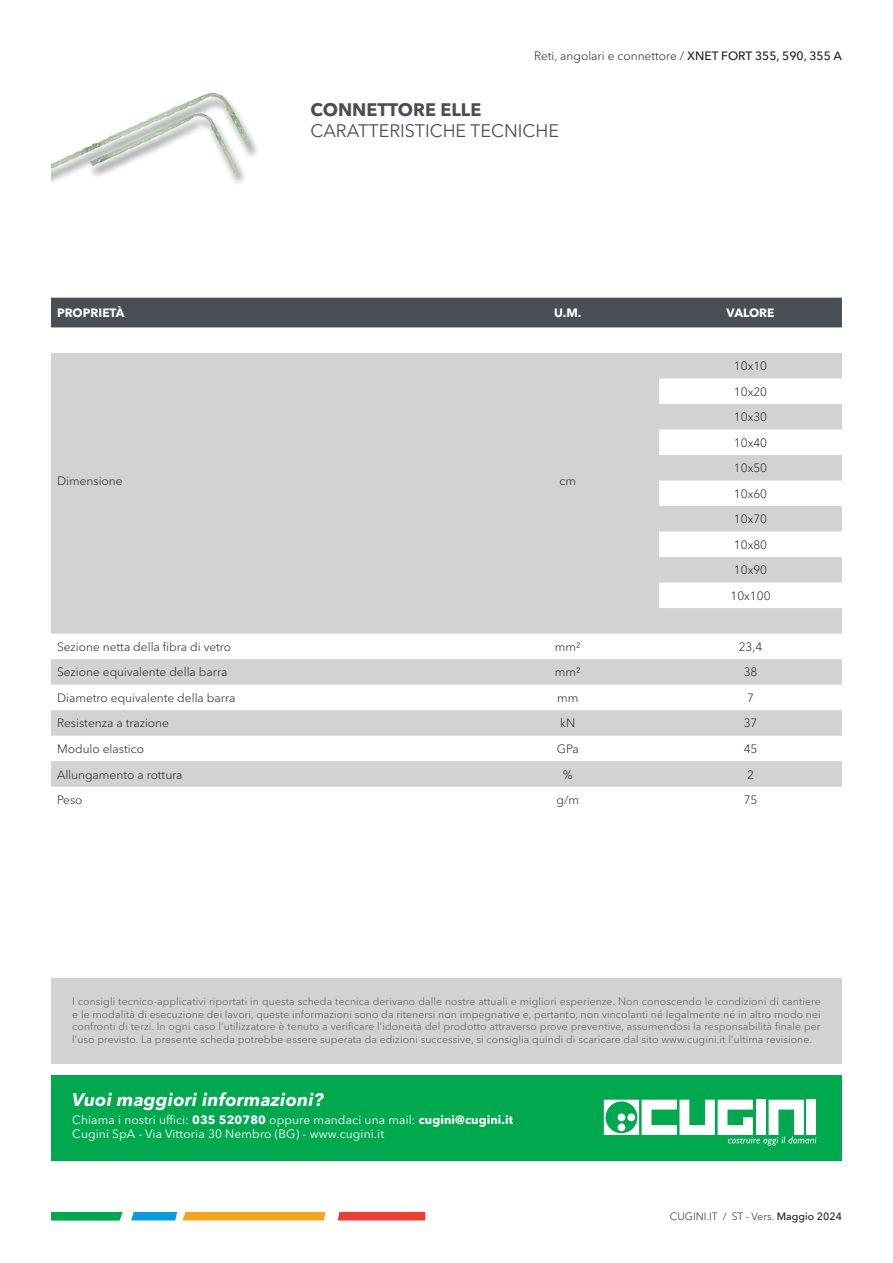
<style>
.page{position:relative;width:893px;height:1263px;background:#fff}
.page>*{position:absolute;margin:0;border:0;box-sizing:border-box;transform-origin:0 0}
.t1{font:italic 700 18px "Avenir Next World";letter-spacing:.01em;color:#fff}
.t2{font:18px "Avenir Next World";color:#494f54}
.t3{font:700 18px "Avenir Next World";color:#494f54}
.t4{font:300 12px/25.5px "Avenir Next World";color:#231f20}
.t5{font:12px/14.4px "Avenir Next World";letter-spacing:.01em;color:#fff}
.t6{font:700 12px "Avenir Next World";color:#fff}
.t7{font:300 10.5px/12.6px "Avenir Next World";letter-spacing:.01em;color:#57585a;text-align:justify}
.t8{font:300 10.5px "Avenir Next World";color:#231f20}
.s1{font-weight:500}
.s2{font-weight:700}
</style>
<div class="page">
<svg style="left:131px;top:1212px;width:195px;height:8px"></svg>
<svg style="left:51px;top:1212px;width:72px;height:8px"></svg>
<svg style="left:338px;top:1212px;width:87px;height:8px"></svg>
<div style="left:51px;top:298px;width:791px;height:29px;background:#494f54"></div>
<svg style="left:51px;top:353px;width:791px;height:434px;fill:#d1d2d4"></svg>
<div style="left:51px;top:978px;width:791px;height:85px;background:#d1d2d4"></div>
<div style="left:51px;top:1076px;width:791px;height:85px;background:#00a94d"></div>
<svg style="left:604px;top:1100px;width:212px;height:45px"></svg>
<img style="left:51px;top:92px;width:206px;height:92px">
<p class="t4" style="left:534px;top:43px;width:310px">Reti, angolari e connettore / <span class="s1">XNET FORT 355, 590, 355 A</span></p>
<h1 class="t3" style="left:310px;top:99px;width:172px">CONNETTORE ELLE</h1>
<h1 class="t2" style="left:310px;top:116px;width:250px">CARATTERISTICHE TECNICHE</h1>
<p class="t6" style="left:57px;top:306px;width:69px">PROPRIETÀ</p>
<p class="t6" style="left:554px;top:306px;width:29px">U.M.</p>
<p class="t6" style="left:726px;top:306px;width:49px">VALORE</p>
<p class="t4" style="left:57px;top:468px;width:67px">Dimensione</p>
<p class="t4" style="left:559px;top:468px;width:18px">cm</p>
<p class="t4" style="left:730px;top:353px;width:42px">10x10<br>10x20<br>10x30<br>10x40<br>10x50<br>10x60<br>10x70<br>10x80<br>10x90<br>10x100</p>
<p class="t4" style="left:57px;top:634px;width:176px">Sezione netta della fibra di vetro</p>
<p class="t4" style="left:555px;top:634px;width:27px">mm2</p>
<p class="t4" style="left:739px;top:634px;width:25px">23,4</p>
<p class="t4" style="left:57px;top:659px;width:172px">Sezione equivalente della barra</p>
<p class="t4" style="left:555px;top:659px;width:27px">mm2</p>
<p class="t4" style="left:744px;top:659px;width:15px">38</p>
<p class="t4" style="left:57px;top:685px;width:180px">Diametro equivalente della barra</p>
<p class="t4" style="left:557px;top:685px;width:23px">mm</p>
<p class="t4" style="left:747px;top:685px;width:8px">7</p>
<p class="t4" style="left:57px;top:711px;width:113px">Resistenza a trazione</p>
<p class="t4" style="left:560px;top:711px;width:17px">kN</p>
<p class="t4" style="left:744px;top:711px;width:15px">37</p>
<p class="t4" style="left:57px;top:736px;width:88px">Modulo elastico</p>
<p class="t4" style="left:557px;top:736px;width:23px">GPa</p>
<p class="t4" style="left:744px;top:736px;width:15px">45</p>
<p class="t4" style="left:57px;top:762px;width:127px">Allungamento a rottura</p>
<p class="t4" style="left:563px;top:762px;width:11px">%</p>
<p class="t4" style="left:747px;top:762px;width:8px">2</p>
<p class="t4" style="left:57px;top:787px;width:27px">Peso</p>
<p class="t4" style="left:556px;top:787px;width:24px">g/m</p>
<p class="t4" style="left:744px;top:787px;width:15px">75</p>
<p class="t7" style="left:72px;top:995px;width:750px">I consigli tecnico-applicativi riportati in questa scheda tecnica derivano dalle nostre attuali e migliori esperienze. Non conoscendo le condizioni di cantiere e le modalità di esecuzione dei lavori, queste informazioni sono da ritenersi non impegnative e, pertanto, non vincolanti né legalmente né in altro modo nei confronti di terzi. In ogni caso l’utilizzatore è tenuto a verificare l’idoneità del prodotto attraverso prove preventive, assumendosi la responsabilità finale per l’uso previsto. La presente scheda potrebbe essere superata da edizioni successive, si consiglia quindi di scaricare dal sito www.cugini.it l’ultima revisione.</p>
<h1 class="t1" style="left:72px;top:1085px;width:253px">Vuoi maggiori informazioni?</h1>
<p class="t5" style="left:72px;top:1113px;width:443px">Chiama i nostri uffici: <span class="s2">035 520780</span> oppure mandaci una mail: <span class="s2">cugini@cugini.it<br></span>Cugini SpA - Via Vittoria 30 Nembro (BG) - www.cugini.it</p>
<p class="t8" style="left:670px;top:1208px;width:174px">CUGINI.IT / ST - Vers. <span class="s1">Maggio 2024</span></p>
</div>
